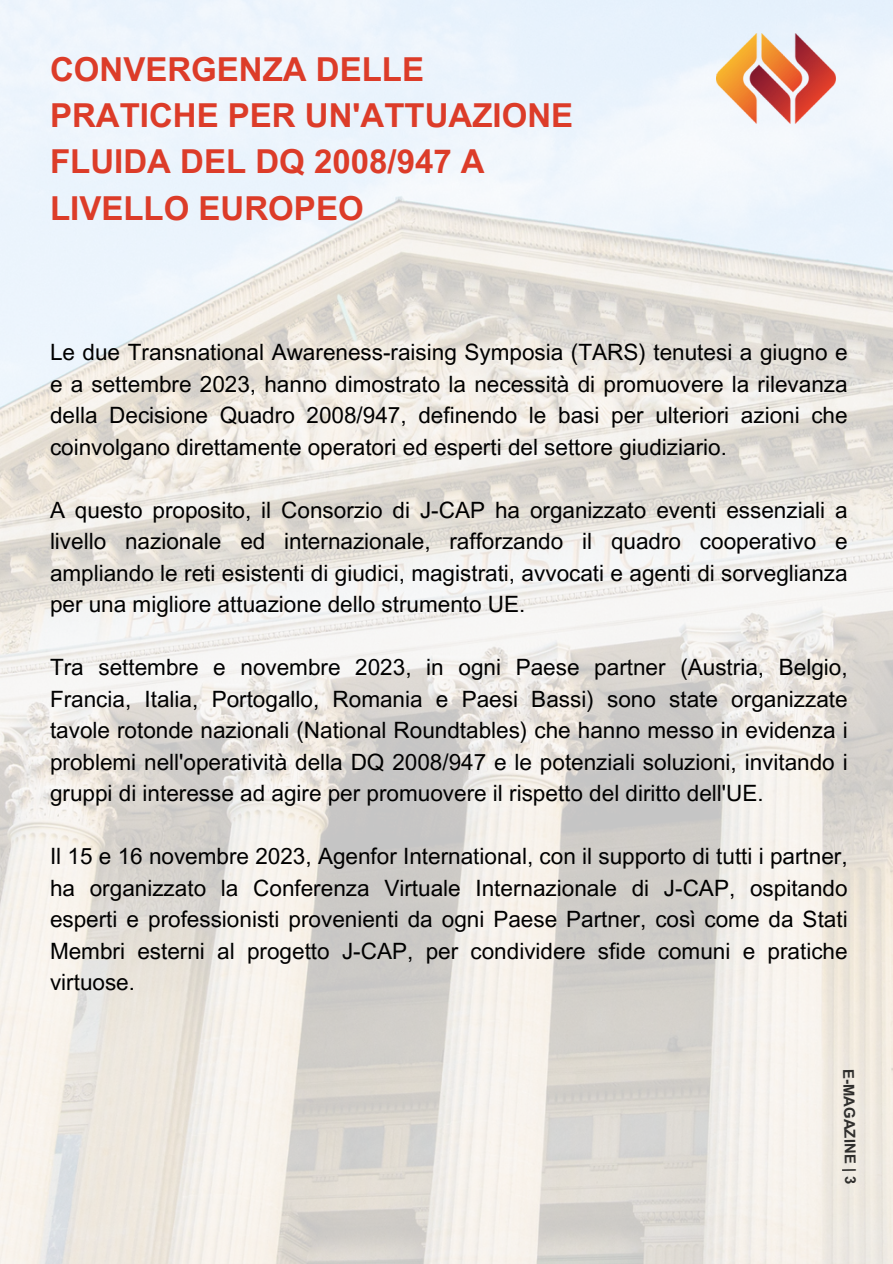
<style>
.page{position:relative;width:893px;height:1264px;background:#fff}
.page>*{position:absolute;margin:0;border:0;box-sizing:border-box;transform-origin:0 0}
.t1{font:700 33px/46.2px "Arial MT Pro";color:#dc3c29}
.t2{font:22.5px/31.5px "Arial MT Pro";color:#000;text-align:justify}
.t3{font:700 15px "Arial MT Pro";color:#000}
</style>
<div class="page">
<img style="left:0;top:0;width:892px;height:1263px">
<img style="left:716px;top:33px;width:131px;height:90px">
<h2 class="t1" style="left:50px;top:51px;width:524px">CONVERGENZA DELLE<br>PRATICHE PER UN'ATTUAZIONE<br>FLUIDA DEL DQ 2008/947 A<br>LIVELLO EUROPEO</h2>
<p class="t2" style="left:50px;top:339px;width:799px">Le due Transnational Awareness-raising Symposia (TARS) tenutesi a giugno e e a settembre 2023, hanno dimostrato la necessità di promuovere la rilevanza della Decisione Quadro 2008/947, definendo le basi per ulteriori azioni che coinvolgano direttamente operatori ed esperti del settore giudiziario.</p>
<h2 class="t2" style="left:50px;top:497px;width:799px">A questo proposito, il Consorzio di J-CAP ha organizzato eventi essenziali a livello nazionale ed internazionale, rafforzando il quadro cooperativo e ampliando le reti esistenti di giudici, magistrati, avvocati e agenti di sorveglianza per una migliore attuazione dello strumento UE.</h2>
<h2 class="t2" style="left:50px;top:654px;width:799px">Tra settembre e novembre 2023, in ogni Paese partner (Austria, Belgio, Francia, Italia, Portogallo, Romania e Paesi Bassi) sono state organizzate tavole rotonde nazionali (National Roundtables) che hanno messo in evidenza i problemi nell'operatività della DQ 2008/947 e le potenziali soluzioni, invitando i gruppi di interesse ad agire per promuovere il rispetto del diritto dell'UE.</h2>
<h2 class="t2" style="left:50px;top:843px;width:799px">Il 15 e 16 novembre 2023, Agenfor International, con il supporto di tutti i partner, ha organizzato la Conferenza Virtuale Internazionale di J-CAP, ospitando esperti e professionisti provenienti da ogni Paese Partner, così come da Stati Membri esterni al progetto J-CAP, per condividere sfide comuni e pratiche virtuose.</h2>
<p class="t3" style="left:854px;top:1068px;width:117px;rotate:89deg">E-MAGAZINE | 3</p>
</div>
